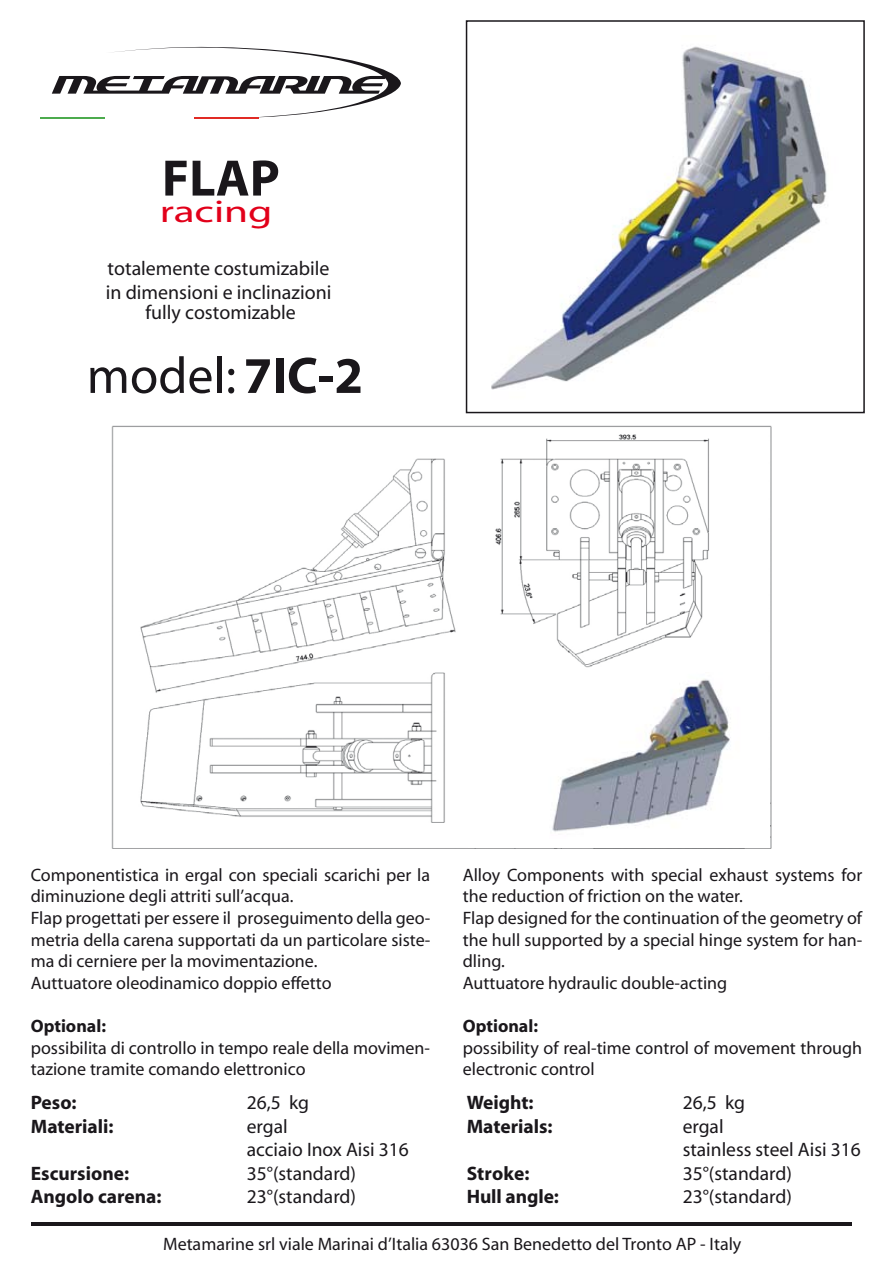
<style>
.page{position:relative;width:893px;height:1263px;background:#fff}
.page>*{position:absolute;margin:0;border:0;box-sizing:border-box;transform-origin:0 0}
.t1{font:51.75px "Myriad";color:#1a171b}
.t2{font:700 51.75px "Myriad";color:#1a171b}
.t3{font:31.2px "Myriad";color:#e2001a;scale:1.39 1}
.t4{font:19.95px/23.9px "Myriad";color:#1a171b}
.t5{font:19.5px/23.4px "Myriad";color:#1a171b}
.t6{font:700 19.5px "Myriad";color:#1a171b}
.t7{font:18px/21.6px "Myriad";color:#1a171b}
.t8{font:700 18px "Myriad";color:#1a171b}
.s1{font-weight:700}
</style>
<div class="page">
<svg style="left:52px;top:46px;width:349px;height:72px"></svg>
<hr style="left:41px;top:117px;width:64px;height:1px;background:#4cab4d">
<hr style="left:194px;top:117px;width:65px;height:1px;background:#e12a24">
<hr style="left:32px;top:1222px;width:820px;height:4px;background:#1a171b">
<img style="left:111px;top:425px;width:661px;height:424px">
<div style="left:469px;top:793px;width:301px;height:54px;background:#fff"></div>
<img style="left:491px;top:46px;width:336px;height:344px">
<img style="left:532px;top:673px;width:211px;height:159px">
<div style="left:466px;top:20px;width:399px;height:393px;border:2px solid #1a171b"></div>
<h1 class="t2" style="left:162px;top:152px;width:119px">FLAP</h1>
<h2 class="t3" style="left:160px;top:196px;width:83px">racing</h2>
<p class="t4" style="left:106px;top:257px;width:227px">totalemente costumizabile in dimensioni e inclinazioni</p>
<p class="t4" style="left:146px;top:301px;width:152px">fully costomizable</p>
<h1 class="t1" style="left:87px;top:350px;width:278px">model: <span class="s1">7IC-2</span></h1>
<p class="t7" style="left:31px;top:865px;width:401px">Componentistica in ergal con speciali scarichi per la diminuzione degli attriti sull’acqua.<br>Flap progettati per essere il proseguimento della geo&shy;metria della carena supportati da un particolare siste&shy;ma di cerniere per la movimentazione.<br>Auttuatore oleodinamico doppio effetto</p>
<p class="t8" style="left:31px;top:1017px;width:77px">Optional:</p>
<p class="t7" style="left:31px;top:1038px;width:401px">possibilita di controllo in tempo reale della movimen&shy;tazione tramite comando elettronico</p>
<p class="t6" style="left:31px;top:1093px;width:47px">Peso:</p>
<p class="t5" style="left:247px;top:1092px;width:64px">26,5 kg</p>
<p class="t6" style="left:31px;top:1116px;width:84px">Materiali:</p>
<p class="t5" style="left:247px;top:1115px;width:164px">ergal<br>acciaio Inox Aisi 316</p>
<p class="t6" style="left:31px;top:1163px;width:100px">Escursione:</p>
<p class="t5" style="left:247px;top:1162px;width:111px">35°(standard)</p>
<p class="t6" style="left:31px;top:1186px;width:132px">Angolo carena:</p>
<p class="t5" style="left:247px;top:1186px;width:111px">23°(standard)</p>
<p class="t7" style="left:463px;top:865px;width:401px">Alloy Components with special exhaust systems for the reduction of friction on the water.<br>Flap designed for the continuation of the geometry of the hull supported by a special hinge system for han&shy;dling.<br>Auttuatore hydraulic double-acting</p>
<p class="t8" style="left:463px;top:1017px;width:77px">Optional:</p>
<p class="t7" style="left:463px;top:1038px;width:401px">possibility of real-time control of movement through electronic control</p>
<p class="t6" style="left:467px;top:1093px;width:69px">Weight:</p>
<p class="t5" style="left:683px;top:1092px;width:64px">26,5 kg</p>
<p class="t6" style="left:467px;top:1116px;width:87px">Materials:</p>
<p class="t5" style="left:683px;top:1115px;width:180px">ergal<br>stainless steel Aisi 316</p>
<p class="t6" style="left:467px;top:1163px;width:64px">Stroke:</p>
<p class="t5" style="left:683px;top:1162px;width:111px">35°(standard)</p>
<p class="t6" style="left:467px;top:1186px;width:94px">Hull angle:</p>
<p class="t5" style="left:683px;top:1186px;width:111px">23°(standard)</p>
<p class="t7" style="left:163px;top:1234px;width:580px">Metamarine srl viale Marinai d’Italia 63036 San Benedetto del Tronto AP - Italy</p>
</div>
